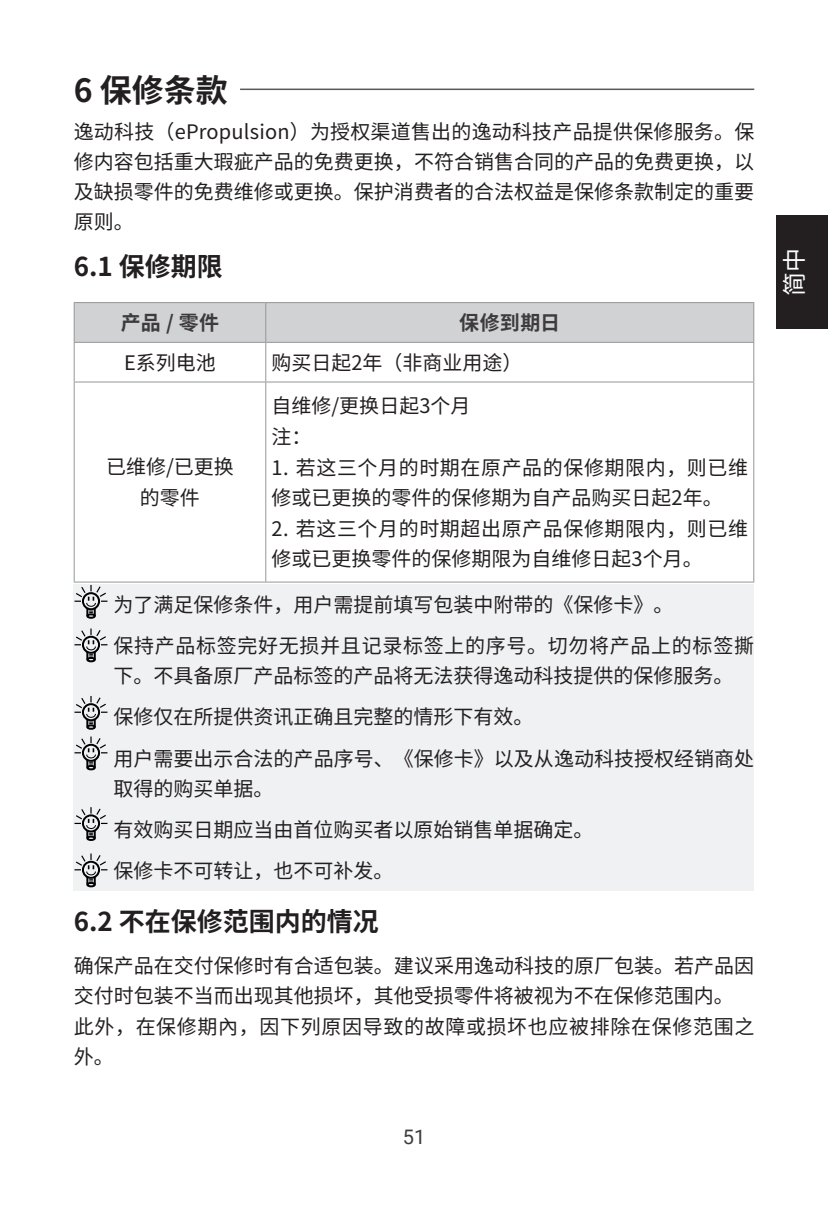
<style>
.page{position:relative;width:828px;height:1225px;background:#fff}
.page>*{position:absolute;margin:0;border:0;box-sizing:border-box;transform-origin:0 0}
.中文目录1{font:700 32px "Noto Sans Hans";color:#231f20}
.中文目录2{font:700 26px "Noto Sans Hans";color:#231f20}
.t1{font:24px "Noto Sans Hans";color:#fff}
.中文正文段落{font:20px/30px "Noto Sans Hans";color:#231f20}
.中文警示提醒{font:20px/30px "Noto Sans Hans";color:#231f20}
.中文警示提醒-2{font:20px/30px "Noto Sans Hans";letter-spacing:.035em;color:#231f20}
.中文正文段落-2{font:20px/30px "Noto Sans Hans";letter-spacing:.03em;color:#231f20}
.t2{font:700 20px "Noto Sans Hans";letter-spacing:.01em;color:#3d3b3d}
.t3{font:20px "Roboto";color:#3d3b3d}
</style>
<div class="page">
<div style="left:777px;top:215px;width:34px;height:114px;background:#231f20"></div>
<div style="left:811px;top:215px;width:17px;height:114px;background:#231f20"></div>
<div style="left:74px;top:584px;width:680px;height:306px;background:#f0f1f2"></div>
<div style="left:75px;top:303px;width:678px;height:39px;background:#d1d2d4"></div>
<hr style="left:266px;top:302px;width:488px;height:1px;background:#939598">
<hr style="left:753px;top:303px;width:1px;height:39px;background:#939598">
<hr style="left:266px;top:342px;width:488px;height:1px;background:#939598">
<hr style="left:753px;top:343px;width:1px;height:38px;background:#939598">
<hr style="left:753px;top:382px;width:1px;height:199px;background:#939598">
<hr style="left:266px;top:581px;width:488px;height:1px;background:#939598">
<hr style="left:74px;top:302px;width:192px;height:1px;background:#939598">
<hr style="left:74px;top:303px;width:1px;height:39px;background:#939598">
<hr style="left:265px;top:303px;width:1px;height:39px;background:#939598">
<hr style="left:74px;top:342px;width:192px;height:1px;background:#939598">
<hr style="left:74px;top:343px;width:1px;height:38px;background:#939598">
<hr style="left:265px;top:343px;width:1px;height:38px;background:#939598">
<hr style="left:74px;top:382px;width:1px;height:199px;background:#939598">
<hr style="left:265px;top:382px;width:1px;height:199px;background:#939598">
<hr style="left:74px;top:581px;width:192px;height:1px;background:#939598">
<hr style="left:74px;top:381px;width:192px;height:1px;background:#939598">
<hr style="left:266px;top:381px;width:488px;height:1px;background:#939598">
<hr style="left:240px;top:89px;width:514px;height:1px;background:#57585a">
<div style="left:86px;top:613px;width:10px;height:6px;border:2px solid #000;border-radius:50%"></div>
<svg style="left:75px;top:585px;width:32px;height:31px"></svg>
<div style="left:86px;top:657px;width:10px;height:5px;border:2px solid #000;border-radius:50%"></div>
<svg style="left:75px;top:628px;width:32px;height:31px"></svg>
<div style="left:86px;top:724px;width:10px;height:6px;border:2px solid #000;border-radius:50%"></div>
<svg style="left:75px;top:696px;width:32px;height:31px"></svg>
<div style="left:86px;top:765px;width:10px;height:5px;border:2px solid #000;border-radius:50%"></div>
<svg style="left:75px;top:736px;width:32px;height:31px"></svg>
<div style="left:86px;top:835px;width:10px;height:6px;border:2px solid #000;border-radius:50%"></div>
<svg style="left:75px;top:807px;width:32px;height:31px"></svg>
<div style="left:86px;top:882px;width:10px;height:5px;border:2px solid #000;border-radius:50%"></div>
<svg style="left:75px;top:853px;width:32px;height:31px"></svg>
<p class="中文目录1" style="left:74px;top:72px;width:156px">6 保修条款</p>
<p class="中文正文段落" style="left:74px;top:117px;width:682px;text-align:justify">逸动科技（ePropulsion）为授权渠道售出的逸动科技产品提供保修服务。保修内容包括重大瑕疵产品的免费更换，不符合销售合同的产品的免费更换，以及缺损零件的免费维修或更换。保护消费者的合法权益是保修条款制定的重要原则。</p>
<p class="中文目录2" style="left:74px;top:252px;width:150px">6.1 保修期限</p>
<p class="t2" style="left:121px;top:311px;width:100px">产品 / 零件</p>
<p class="t2" style="left:459px;top:311px;width:102px">保修到期日</p>
<p class="中文正文段落" style="left:124px;top:348px;width:93px">E系列电池</p>
<p class="中文正文段落" style="left:271px;top:348px;width:253px">购买日起2年（非商业用途）</p>
<p class="中文正文段落" style="left:271px;top:391px;width:200px">自维修/更换日起3个月</p>
<p class="中文正文段落" style="left:271px;top:422px;width:41px">注：</p>
<p class="中文正文段落" style="left:271px;top:453px;width:478px">1. 若这三个月的时期在原产品的保修期限内，则已维修或已更换的零件的保修期为自产品购买日起2年。</p>
<p class="中文正文段落" style="left:271px;top:514px;width:478px">2. 若这三个月的时期超出原产品保修期限内，则已维修或已更换零件的保修期限为自维修日起3个月。</p>
<p class="中文警示提醒" style="left:113px;top:590px;width:561px">为了满足保修条件，用户需提前填写包装中附带的《保修卡》。</p>
<p class="中文警示提醒-2" style="left:113px;top:631px;width:642px">保持产品标签完好无损并且记录标签上的序号。切勿将产品上的标签撕下。不具备原厂产品标签的产品将无法获得逸动科技提供的保修服务。</p>
<p class="中文警示提醒" style="left:113px;top:702px;width:421px">保修仅在所提供资讯正确且完整的情形下有效。</p>
<p class="中文警示提醒" style="left:113px;top:744px;width:642px">用户需要出示合法的产品序号、《保修卡》以及从逸动科技授权经销商处取得的购买单据。</p>
<p class="中文警示提醒" style="left:113px;top:815px;width:481px">有效购买日期应当由首位购买者以原始销售单据确定。</p>
<p class="中文警示提醒" style="left:113px;top:856px;width:281px">保修卡不可转让，也不可补发。</p>
<p class="中文目录2" style="left:74px;top:906px;width:306px">6.2 不在保修范围内的情况</p>
<p class="中文正文段落" style="left:74px;top:951px;width:682px">确保产品在交付保修时有合适包装。建议采用逸动科技的原厂包装。若产品因交付时包装不当而出现其他损坏，其他受损零件将被视为不在保修范围内。</p>
<p class="中文正文段落-2" style="left:74px;top:1012px;width:682px">此外，在保修期內，因下列原因导致的故障或损坏也应被排除在保修范围之外。</p>
<p class="中文正文段落" style="left:106px;top:452px;width:129px">已维修/已更换</p>
<p class="中文正文段落" style="left:140px;top:483px;width:61px">的零件</p>
<p class="t3" style="left:403px;top:1122px;width:24px">51</p>
<p class="t1" style="left:781px;top:296px;width:49px;rotate:-90deg">简中</p>
</div>
